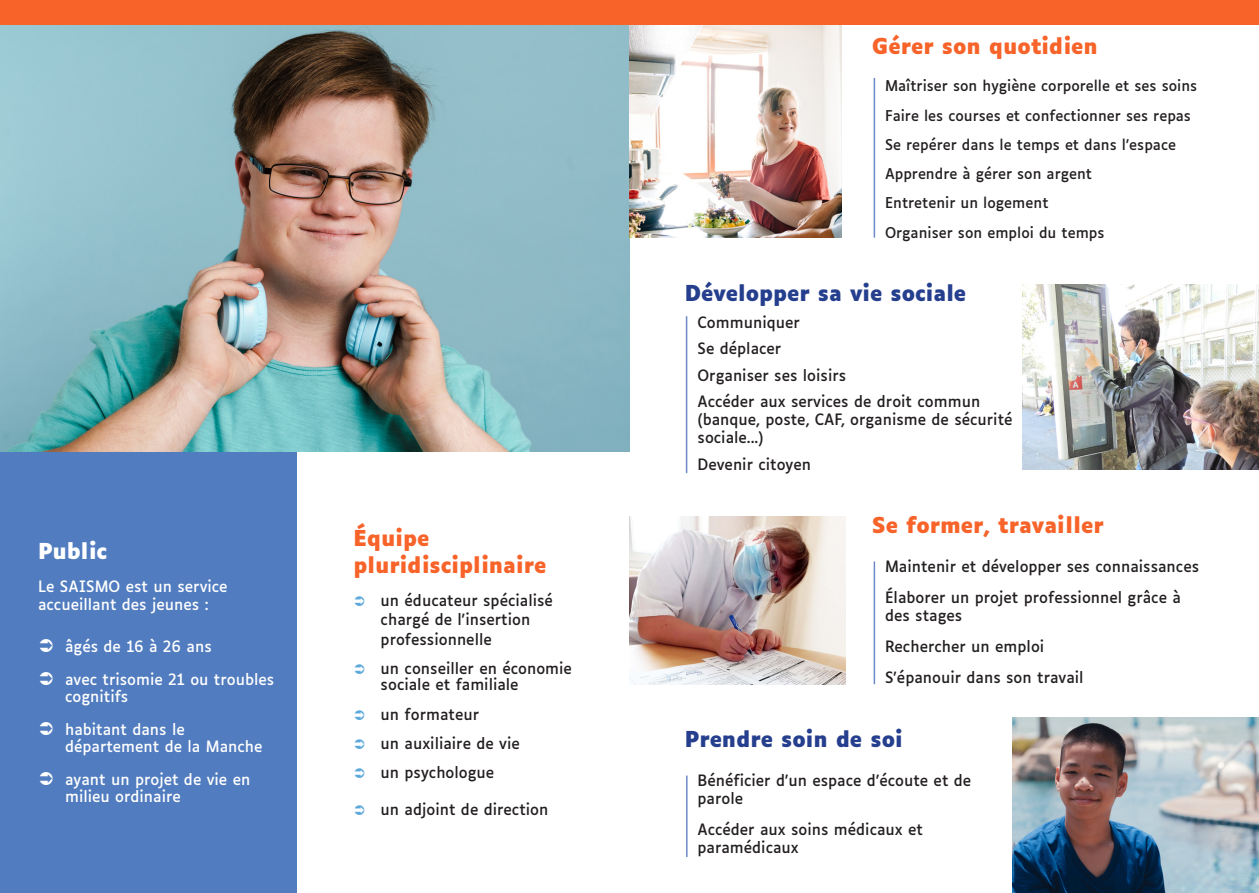
<style>
.page{position:relative;width:1259px;height:893px;background:#fff}
.page>*{position:absolute;margin:0;border:0;box-sizing:border-box;transform-origin:0 0}
.Style_de_paragraphe_1{font:700 21px/27px "Luciole";color:#f86329}
.Style_de_paragraphe_1-2{font:700 21px "Luciole";color:#253f8e}
.Style_de_paragraphe_1-3{font:700 21px "Luciole";color:#fff}
.liste_à_puces{font:15px/18px "Luciole";color:#231f20}
.Style_de_paragraphe_1-4{font:15px/16.5px "Luciole";color:#fff}
.liste_à_puces-2{font:14.25px "Luciole";color:#231f20}
</style>
<div class="page">
<div style="left:0;top:451px;width:296px;height:442px;background:#517cbf"></div>
<img style="left:0;top:25px;width:629px;height:426px">
<img style="left:629px;top:25px;width:212px;height:213px">
<hr style="left:873px;top:78px;width:2px;height:160px;background:#6d8ac6">
<hr style="left:873px;top:561px;width:2px;height:123px;background:#6d8ac6">
<img style="left:629px;top:516px;width:216px;height:168px">
<hr style="left:686px;top:775px;width:1px;height:82px;background:#6d8ac6">
<img style="left:1012px;top:717px;width:247px;height:176px">
<hr style="left:686px;top:316px;width:1px;height:157px;background:#6d8ac6">
<img style="left:1022px;top:284px;width:237px;height:186px">
<div style="left:0;top:0;width:1259px;height:25px;background:#f86329"></div>
<p class="Style_de_paragraphe_1-3" style="left:38px;top:540px;width:71px">Public</p>
<p class="Style_de_paragraphe_1-4" style="left:38px;top:576px;width:191px;line-height:18px">Le SAISMO est un service accueillant des jeunes :</p>
<p class="Style_de_paragraphe_1-4" style="left:65px;top:637px;width:148px">âgés de 16 à 26 ans</p>
<p class="Style_de_paragraphe_1-4" style="left:65px;top:670px;width:211px">avec trisomie 21 ou troubles cognitifs</p>
<p class="Style_de_paragraphe_1-4" style="left:65px;top:720px;width:199px">habitant dans le département de la Manche</p>
<p class="Style_de_paragraphe_1-4" style="left:65px;top:770px;width:187px">ayant un projet de vie en milieu ordinaire</p>
<p class="Style_de_paragraphe_1" style="left:354px;top:525px;width:194px">Équipe pluridisciplinaire</p>
<p class="liste_à_puces" style="left:381px;top:589px;width:174px;line-height:19.5px">un éducateur spécialisé chargé de l'insertion professionnelle</p>
<p class="liste_à_puces" style="left:381px;top:659px;width:193px;line-height:16.5px">un conseiller en économie sociale et familiale</p>
<p class="liste_à_puces" style="left:381px;top:704px;width:100px">un formateur</p>
<p class="liste_à_puces" style="left:381px;top:733px;width:141px">un auxiliaire de vie</p>
<p class="liste_à_puces" style="left:381px;top:762px;width:115px">un psychologue</p>
<p class="liste_à_puces" style="left:381px;top:799px;width:169px">un adjoint de direction</p>
<p class="Style_de_paragraphe_1" style="left:872px;top:33px;width:227px">Gérer son quotidien</p>
<p class="liste_à_puces-2" style="left:885px;top:73px;width:314px">Maîtriser son hygiène corporelle et ses soins</p>
<p class="liste_à_puces-2" style="left:885px;top:102px;width:307px">Faire les courses et confectionner ses repas</p>
<p class="liste_à_puces-2" style="left:885px;top:132px;width:292px">Se repérer dans le temps et dans l'espace</p>
<p class="liste_à_puces-2" style="left:885px;top:161px;width:209px">Apprendre à gérer son argent</p>
<p class="liste_à_puces-2" style="left:885px;top:190px;width:165px">Entretenir un logement</p>
<p class="liste_à_puces-2" style="left:885px;top:219px;width:221px">Organiser son emploi du temps</p>
<p class="Style_de_paragraphe_1-2" style="left:685px;top:281px;width:283px">Développer sa vie sociale</p>
<p class="liste_à_puces" style="left:697px;top:312px;width:104px">Communiquer</p>
<p class="liste_à_puces" style="left:697px;top:338px;width:85px">Se déplacer</p>
<p class="liste_à_puces" style="left:697px;top:365px;width:150px">Organiser ses loisirs</p>
<p class="liste_à_puces" style="left:697px;top:391px;width:316px">Accéder aux services de droit commun (banque, poste, CAF, organisme de sécurité sociale...)</p>
<p class="liste_à_puces" style="left:697px;top:454px;width:115px">Devenir citoyen</p>
<p class="Style_de_paragraphe_1" style="left:872px;top:512px;width:233px">Se former, travailler</p>
<p class="liste_à_puces" style="left:885px;top:556px;width:316px">Maintenir et développer ses connaissances</p>
<p class="liste_à_puces" style="left:885px;top:587px;width:297px">Élaborer un projet professionnel grâce à des stages</p>
<p class="liste_à_puces" style="left:885px;top:636px;width:161px">Rechercher un emploi</p>
<p class="liste_à_puces" style="left:885px;top:667px;width:200px">S'épanouir dans son travail</p>
<p class="Style_de_paragraphe_1-2" style="left:685px;top:727px;width:219px">Prendre soin de soi</p>
<p class="liste_à_puces" style="left:697px;top:770px;width:275px">Bénéficier d'un espace d'écoute et de parole</p>
<p class="liste_à_puces" style="left:697px;top:819px;width:227px">Accéder aux soins médicaux et paramédicaux</p>
</div>
